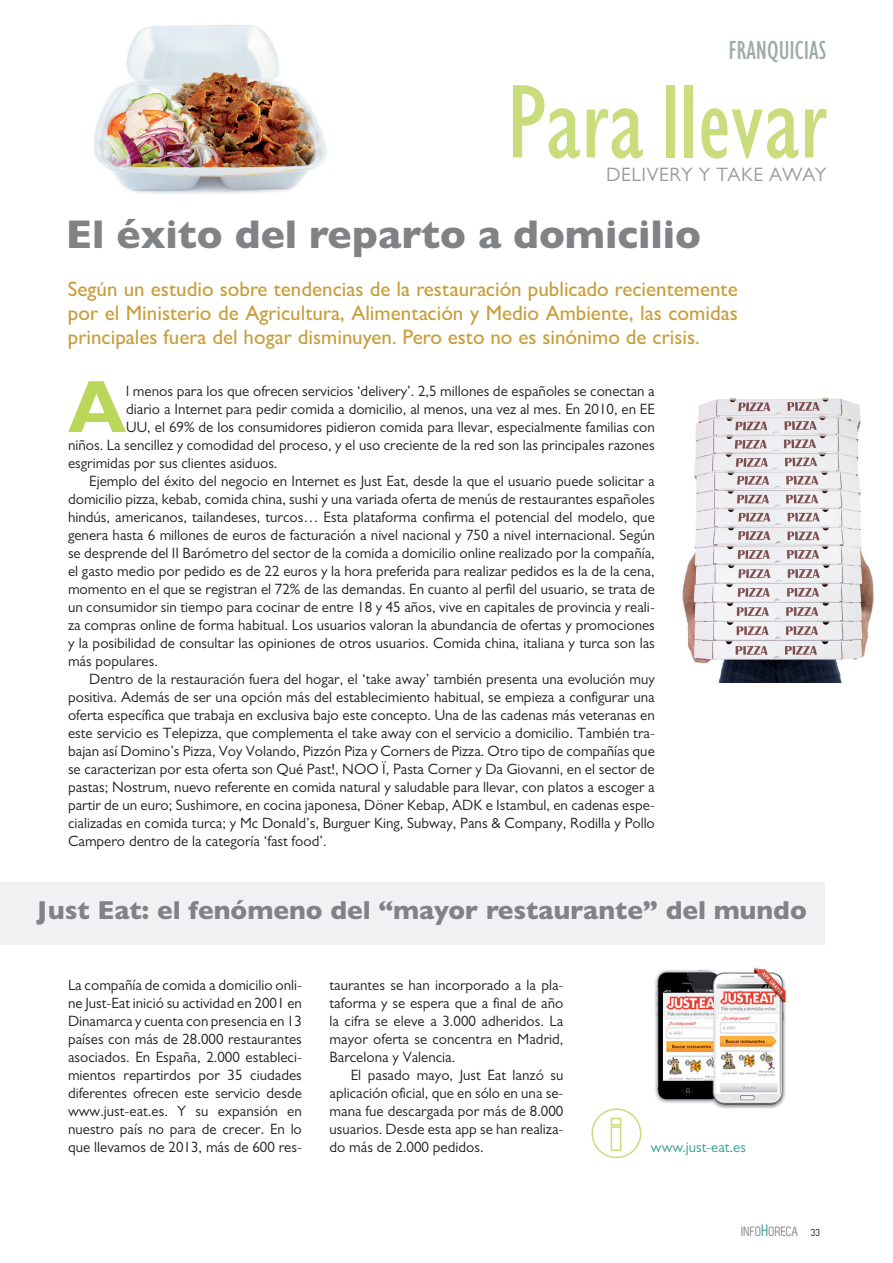
<style>
.page{position:relative;width:893px;height:1263px;background:#fff}
.page>*{position:absolute;margin:0;border:0;box-sizing:border-box;transform-origin:0 0}
.Cabecera{font:condensed 108px "Gill Sans MT Pro";color:#c9dd7d}
.texto_general_capitu{font:700 74.55px "Gill Sans MT Pro";color:#bbd75a}
.Titular1{font:800 40.5px "Gill Sans MT Pro";color:#808285}
.t1{font:condensed 27px "Gill Sans MT Pro";color:#9eaba5}
.Titular2{font:800 26.25px "Gill Sans MT Pro";color:#808285}
.Entradilla{font:500 21px/24px "Gill Sans MT Pro";color:#c89e3c;text-align:justify}
.Cabecera-2{font:19.5px "Gill Sans MT Pro";letter-spacing:.03em;color:#97999c}
.texto_general{font:15px/18px "Gill Sans MT Pro";color:#231f20;text-align:justify}
.texto_general_capitu-2{font:15px "Gill Sans MT Pro";color:#231f20}
.DirecciónWEB{font:15px "Gill Sans MT Pro";color:#359d96}
.t2{font:13.5px "Zag";color:#808285}
.s1{font-size:16.5px;color:#359d96}
.s2{font-size:10.5px;color:#231f20}
</style>
<div class="page">
<img style="left:94px;top:24px;width:233px;height:170px">
<img style="left:682px;top:397px;width:192px;height:286px">
<div style="left:0;top:882px;width:825px;height:62px;background:#f0f1f2"></div>
<img style="left:655px;top:967px;width:131px;height:142px">
<svg style="left:592px;top:1108px;width:49px;height:50px"></svg>
<h3 class="t1" style="left:728px;top:34px;width:100px">FRANQUICIAS</h3>
<p class="Cabecera" style="left:506px;top:57px;width:322px">Para llevar</p>
<p class="Cabecera-2" style="left:606px;top:163px;width:222px">DELIVERY Y TAKE AWAY</p>
<p class="Titular1" style="left:66px;top:210px;width:637px">El éxito del reparto a domicilio</p>
<p class="Entradilla" style="left:68px;top:277px;width:671px">Según un estudio sobre tendencias de la restauración publicado recientemente por el Ministerio de Agricultura, Alimentación y Medio Ambiente, las comidas principales fuera del hogar disminuyen. Pero esto no es sinónimo de crisis.</p>
<p class="texto_general_capitu" style="left:68px;top:361px;width:60px">A</p>
<p class="texto_general_capitu-2" style="left:126px;top:382px;width:530px">l menos para los que ofrecen servicios ‘delivery’. 2,5 millones de españoles se conectan a</p>
<p class="texto_general_capitu-2" style="left:126px;top:400px;width:530px">diario a Internet para pedir comida a domicilio, al menos, una vez al mes. En 2010, en EE</p>
<p class="texto_general_capitu-2" style="left:126px;top:418px;width:530px">UU, el 69% de los consumidores pidieron comida para llevar, especialmente familias con</p>
<p class="texto_general_capitu-2" style="left:68px;top:436px;width:588px">niños. La sencillez y comodidad del proceso, y el uso creciente de la red son las principales razones</p>
<p class="texto_general_capitu-2" style="left:68px;top:454px;width:211px">esgrimidas por sus clientes asiduos.</p>
<p class="texto_general" style="left:68px;top:472px;width:588px;text-indent:21px">Ejemplo del éxito del negocio en Internet es Just Eat, desde la que el usuario puede solicitar a domicilio pizza, kebab, comida china, sushi y una variada oferta de menús de restaurantes españoles hindús, americanos, tailandeses, turcos… Esta plataforma confirma el potencial del modelo, que genera hasta 6 millones de euros de facturación a nivel nacional y 750 a nivel internacional. Según se desprende del II Barómetro del sector de la comida a domicilio online realizado por la compañía, el gasto medio por pedido es de 22 euros y la hora preferida para realizar pedidos es la de la cena, momento en el que se registran el 72% de las demandas. En cuanto al perfil del usuario, se trata de un consumidor sin tiempo para cocinar de entre 18 y 45 años, vive en capitales de provincia y reali&shy;za compras online de forma habitual. Los usuarios valoran la abundancia de ofertas y promociones y la posibilidad de consultar las opiniones de otros usuarios. Comida china, italiana y turca son las más populares.</p>
<p class="texto_general" style="left:68px;top:670px;width:588px;text-indent:21px">Dentro de la restauración fuera del hogar, el ‘take away’ también presenta una evolución muy positiva. Además de ser una opción más del establecimiento habitual, se empieza a configurar una oferta específica que trabaja en exclusiva bajo este concepto. Una de las cadenas más veteranas en este servicio es Telepizza, que complementa el take away con el servicio a domicilio. También tra&shy;bajan así Domino’s Pizza, Voy Volando, Pizzón Piza y Corners de Pizza. Otro tipo de compañías que se caracterizan por esta oferta son Qué Past!, NOO Ï, Pasta Corner y Da Giovanni, en el sector de pastas; Nostrum, nuevo referente en comida natural y saludable para llevar, con platos a escoger a partir de un euro; Sushimore, en cocina japonesa, Döner Kebap, ADK e Istambul, en cadenas espe&shy;cializadas en comida turca; y Mc Donald’s, Burguer King, Subway, Pans &amp; Company, Rodilla y Pollo Campero dentro de la categoría ‘fast food’.</p>
<p class="Titular2" style="left:37px;top:894px;width:771px">Just Eat: el fenómeno del “mayor restaurante” del mundo</p>
<p class="texto_general" style="left:68px;top:976px;width:235px">La compañía de comida a domicilio onli&shy;ne Just-Eat inició su actividad en 2001 en Dinamarca y cuenta con presencia en 13 países con más de 28.000 restaurantes asociados. En España, 2.000 estableci&shy;mientos repartirdos por 35 ciudades diferentes ofrecen este servicio desde www.just-eat.es. Y su expansión en nuestro país no para de crecer. En lo que llevamos de 2013, más de 600 res-</p>
<p class="texto_general" style="left:330px;top:976px;width:235px">taurantes se han incorporado a la pla&shy;taforma y se espera que a final de año la cifra se eleve a 3.000 adheridos. La mayor oferta se concentra en Madrid, Barcelona y Valencia.</p>
<p class="texto_general" style="left:330px;top:1066px;width:235px;text-indent:21px">El pasado mayo, Just Eat lanzó su aplicación oficial, que en sólo en una se&shy;mana fue descargada por más de 8.000 usuarios. Desde esta app se han realiza&shy;do más de 2.000 pedidos.</p>
<p class="DirecciónWEB" style="left:651px;top:1138px;width:97px">www.just-eat.es</p>
<p class="t2" style="left:742px;top:1224px;width:81px">INFO<span class="s1">H</span>ORECA <span class="s2">33</span></p>
</div>
